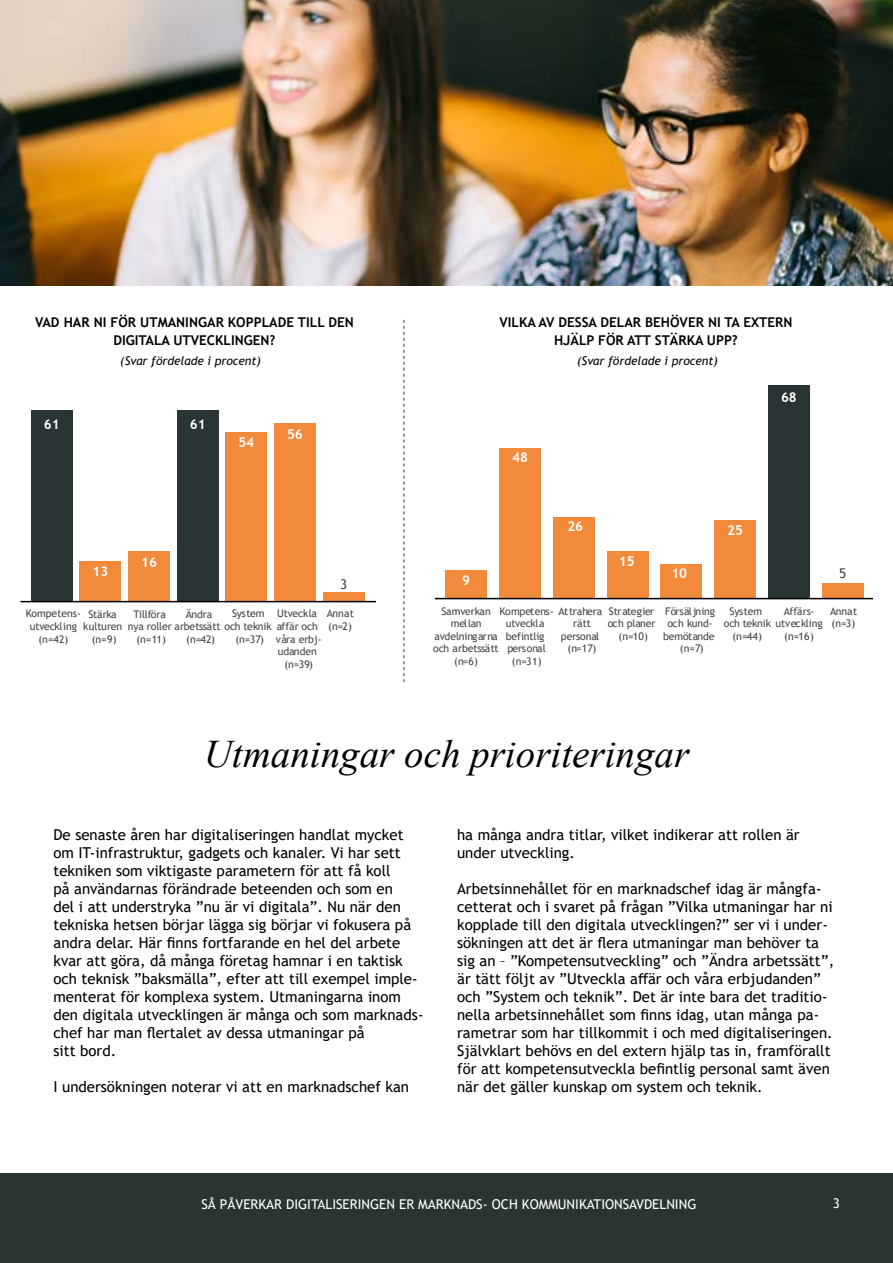
<style>
.page{position:relative;width:893px;height:1263px;background:#fff}
.page>*{position:absolute;margin:0;border:0;box-sizing:border-box;transform-origin:0 0}
.t1{font:italic 39px "Times New Roman";color:#000}
.t2{font:15px/18px "Trebuchet MS";color:#000}
.t3{font:700 13.5px/18px "Trebuchet MS";color:#000;text-align:center}
.t4{font:13.5px "Trebuchet MS";color:#fff}
.t5{font:700 13.5px "Trebuchet MS";color:#fff}
.t6{font:13.5px "Trebuchet MS";color:#414646}
.t7{font:italic 12px "Trebuchet MS";color:#000}
.t8{font:10.5px/12.6px "Trebuchet MS";letter-spacing:-.01em;color:#414646;text-align:center}
.t9{font:10.5px "Trebuchet MS";letter-spacing:-.03em;color:#414646}
</style>
<div class="page">
<div style="left:0;top:1173px;width:893px;height:90px;background:#283533"></div>
<img style="left:0;top:0;width:893px;height:285px">
<div style="left:822px;top:583px;width:41px;height:16px;background:#f28a3c"></div>
<div style="left:768px;top:386px;width:42px;height:213px;background:#293534"></div>
<div style="left:714px;top:521px;width:42px;height:78px;background:#f28a3c"></div>
<div style="left:661px;top:564px;width:41px;height:35px;background:#f28a3c"></div>
<div style="left:607px;top:552px;width:41px;height:47px;background:#f28a3c"></div>
<div style="left:553px;top:517px;width:41px;height:82px;background:#f28a3c"></div>
<div style="left:499px;top:448px;width:42px;height:151px;background:#f28a3c"></div>
<div style="left:446px;top:571px;width:41px;height:28px;background:#f28a3c"></div>
<hr style="left:435px;top:598px;width:438px;height:1px;background:#000">
<div style="left:323px;top:592px;width:41px;height:9px;background:#f28a3c"></div>
<div style="left:274px;top:423px;width:42px;height:178px;background:#f28a3c"></div>
<div style="left:226px;top:432px;width:41px;height:169px;background:#f28a3c"></div>
<div style="left:177px;top:410px;width:41px;height:191px;background:#293534"></div>
<div style="left:128px;top:551px;width:42px;height:50px;background:#f28a3c"></div>
<div style="left:80px;top:561px;width:41px;height:40px;background:#f28a3c"></div>
<div style="left:31px;top:410px;width:41px;height:191px;background:#293534"></div>
<hr style="left:20px;top:601px;width:356px;height:1px;background:#000">
<svg style="left:404px;top:320px;width:1px;height:362px"></svg>
<p class="t3" style="left:35px;top:313px;width:320px">VAD HAR NI FÖR UTMANINGAR KOPPLADE TILL DEN<br>DIGITALA UTVECKLINGEN?</p>
<p class="t3" style="left:499px;top:313px;width:295px">VILKA AV DESSA DELAR BEHÖVER NI TA EXTERN<br>HJÄLP FÖR ATT STÄRKA UPP?</p>
<p class="t7" style="left:120px;top:353px;width:142px">(Svar fördelade i procent)</p>
<p class="t7" style="left:577px;top:353px;width:142px">(Svar fördelade i procent)</p>
<p class="t5" style="left:44px;top:416px;width:17px">61</p>
<p class="t5" style="left:190px;top:416px;width:17px">61</p>
<p class="t5" style="left:238px;top:434px;width:17px">54</p>
<p class="t5" style="left:287px;top:426px;width:17px">56</p>
<p class="t5" style="left:93px;top:563px;width:17px">13</p>
<p class="t5" style="left:141px;top:554px;width:17px">16</p>
<p class="t6" style="left:340px;top:576px;width:9px">3</p>
<p class="t5" style="left:462px;top:572px;width:9px">9</p>
<p class="t5" style="left:512px;top:449px;width:17px">48</p>
<p class="t5" style="left:567px;top:518px;width:17px">26</p>
<p class="t5" style="left:727px;top:522px;width:17px">25</p>
<p class="t5" style="left:619px;top:553px;width:17px">15</p>
<p class="t5" style="left:671px;top:565px;width:17px">10</p>
<p class="t5" style="left:781px;top:389px;width:17px">68</p>
<p class="t6" style="left:839px;top:565px;width:9px">5</p>
<p class="t8" style="left:186px;top:607px;width:28px">Ändra</p>
<p class="t8" style="left:186px;top:633px;width:30px">(n=42)</p>
<p class="t8" style="left:276px;top:607px;width:47px">Utveckla affär och våra erbj&shy;udanden (n=39)</p>
<p class="t8" style="left:327px;top:607px;width:29px;text-align:left">Annat (n=2)</p>
<p class="t8" style="left:26px;top:607px;width:57px">Kompetens&shy;utveckling (n=42)</p>
<p class="t8" style="left:83px;top:607px;width:41px">Stärka kulturen (n=9)</p>
<p class="t8" style="left:133px;top:607px;width:34px">Tillföra</p>
<p class="t8" style="left:232px;top:607px;width:34px">System</p>
<p class="t8" style="left:235px;top:633px;width:30px">(n=37)</p>
<p class="t8" style="left:128px;top:620px;width:145px">nya roller arbetssätt och teknik</p>
<p class="t8" style="left:136px;top:633px;width:31px">(n=11)</p>
<p class="t8" style="left:608px;top:604px;width:49px">Strategier och planer (n=10)</p>
<p class="t8" style="left:663px;top:604px;width:54px">Försäljning och kund&shy;bemötande (n=7)</p>
<p class="t8" style="left:784px;top:604px;width:32px">Affärs-</p>
<p class="t8" style="left:433px;top:604px;width:67px">Samverkan mellan avdelningarna och arbetssätt (n=6)</p>
<p class="t8" style="left:500px;top:604px;width:104px">Kompetens- Attrahera</p>
<p class="t8" style="left:730px;top:604px;width:34px">System</p>
<p class="t8" style="left:732px;top:630px;width:31px">(n=44)</p>
<p class="t8" style="left:830px;top:604px;width:29px;text-align:left">Annat (n=3)</p>
<p class="t8" style="left:561px;top:617px;width:40px">rätt personal (n=17)</p>
<p class="t9" style="left:506px;top:617px;width:40px">utveckla</p>
<p class="t8" style="left:506px;top:630px;width:40px">befintlig</p>
<p class="t8" style="left:508px;top:642px;width:40px">personal</p>
<p class="t8" style="left:512px;top:655px;width:31px">(n=31)</p>
<p class="t8" style="left:724px;top:617px;width:101px">och teknik utveckling</p>
<p class="t8" style="left:784px;top:630px;width:31px">(n=16)</p>
<h1 class="t1" style="left:204px;top:727px;width:487px">Utmaningar och prioriteringar</h1>
<p class="t2" style="left:53px;top:825px;width:372px">De senaste åren har digitaliseringen handlat mycket om IT-infrastruktur, gadgets och kanaler. Vi har sett tekniken som viktigaste parametern för att få koll<br>på användarnas förändrade beteenden och som en<br>del i att understryka ”nu är vi digitala”. Nu när den tekniska hetsen börjar lägga sig börjar vi fokusera på andra delar. Här finns fortfarande en hel del arbete kvar att göra, då många företag hamnar i en taktisk och teknisk ”baksmälla”, efter att till exempel imple&shy;menterat för komplexa system. Utmaningarna inom den digitala utvecklingen är många och som marknads&shy;chef har man flertalet av dessa utmaningar på<br>sitt bord.</p>
<p class="t2" style="left:53px;top:1077px;width:357px">I undersökningen noterar vi att en marknadschef kan</p>
<p class="t2" style="left:457px;top:825px;width:344px">ha många andra titlar, vilket indikerar att rollen är under utveckling.</p>
<p class="t2" style="left:457px;top:879px;width:379px">Arbetsinnehållet för en marknadschef idag är mångfa&shy;cetterat och i svaret på frågan ”Vilka utmaningar har ni kopplade till den digitala utvecklingen?” ser vi i under&shy;sökningen att det är flera utmaningar man behöver ta sig an – ”Kompetensutveckling” och ”Ändra arbetssätt”, är tätt följt av ”Utveckla affär och våra erbjudanden” och ”System och teknik”. Det är inte bara det traditio&shy;nella arbetsinnehållet som finns idag, utan många pa&shy;rametrar som har tillkommit i och med digitaliseringen.<br>Självklart behövs en del extern hjälp tas in, framförallt för att kompetensutveckla befintlig personal samt även när det gäller kunskap om system och teknik.</p>
<p class="t4" style="left:201px;top:1195px;width:496px">SÅ PÅVERKAR DIGITALISERINGEN ER MARKNADS- OCH KOMMUNIKATIONSAVDELNING</p>
<p class="t4" style="left:833px;top:1194px;width:9px">3</p>
</div>
